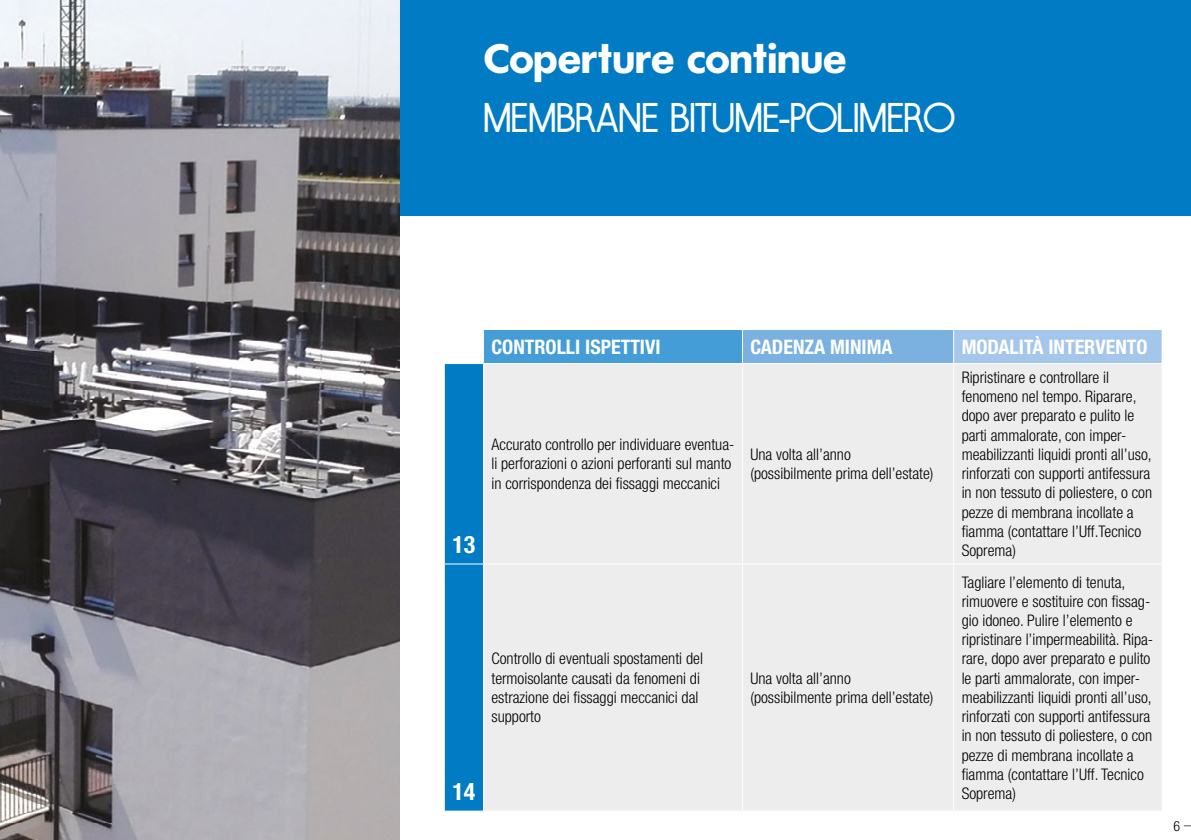
<style>
.page{position:relative;width:1191px;height:840px;background:#fff}
.page>*{position:absolute;margin:0;border:0;box-sizing:border-box;transform-origin:0 0}
.t1{font:43.6px "Les Tres N1";color:#fff}
.t2{font:43.6px "Les Tres N2";color:#fff}
.t3{font:700 condensed 24px "Helvetica Neue LT Std";color:#fff}
.t4{font:700 condensed 20px "Helvetica Neue LT Std";color:#fff}
.t5{font:300 condensed 16px/19.2px "Helvetica Neue LT Std";color:#000}
.t6{font:300 condensed 14px "Helvetica Neue LT Std";color:#000}
</style>
<div class="page">
<div style="left:483px;top:329px;width:259px;height:34px;background:#449dd7"></div>
<div style="left:742px;top:329px;width:211px;height:34px;background:#7ab1e1"></div>
<div style="left:953px;top:329px;width:209px;height:34px;background:#a3c6ea"></div>
<div style="left:445px;top:364px;width:38px;height:446px;background:#007bc4"></div>
<div style="left:484px;top:364px;width:677px;height:446px;background:#ededed"></div>
<hr style="left:483px;top:329px;width:259px;height:1px;background:#fff">
<hr style="left:742px;top:329px;width:211px;height:1px;background:#fff">
<hr style="left:742px;top:330px;width:1px;height:33px;background:#fff">
<hr style="left:953px;top:329px;width:209px;height:1px;background:#fff">
<hr style="left:953px;top:330px;width:1px;height:33px;background:#fff">
<hr style="left:1161px;top:330px;width:1px;height:33px;background:#fff">
<hr style="left:483px;top:330px;width:1px;height:33px;background:#fff">
<hr style="left:742px;top:364px;width:1px;height:199px;background:#fff">
<hr style="left:953px;top:364px;width:1px;height:199px;background:#fff">
<hr style="left:444px;top:563px;width:39px;height:1px;background:#fff">
<hr style="left:483px;top:563px;width:259px;height:1px;background:#fff">
<hr style="left:742px;top:563px;width:211px;height:1px;background:#fff">
<hr style="left:742px;top:564px;width:1px;height:246px;background:#fff">
<hr style="left:953px;top:563px;width:209px;height:1px;background:#fff">
<hr style="left:953px;top:564px;width:1px;height:246px;background:#fff">
<div style="left:399px;top:0;width:792px;height:215px;background:#007bc4"></div>
<img style="left:0;top:0;width:399px;height:839px">
<h1 class="t2" style="left:483px;top:34px;width:364px">Coperture continue</h1>
<h1 class="t1" style="left:483px;top:94px;width:473px">MEMBRANE BITUME-POLIMERO</h1>
<h2 class="t3" style="left:452px;top:529px;width:25px">13</h2>
<h2 class="t3" style="left:452px;top:776px;width:25px">14</h2>
<p class="t4" style="left:491px;top:334px;width:171px">CONTROLLI ISPETTIVI</p>
<p class="t4" style="left:750px;top:334px;width:144px">CADENZA MINIMA</p>
<p class="t4" style="left:961px;top:334px;width:187px">MODALITÀ INTERVENTO</p>
<p class="t5" style="left:491px;top:434px;width:244px">Accurato controllo per individuare eventua&shy;li perforazioni o azioni perforanti sul manto in corrispondenza dei fissaggi meccanici</p>
<p class="t5" style="left:750px;top:444px;width:184px">Una volta all’anno (possibilmente prima dell’estate)</p>
<p class="t5" style="left:491px;top:648px;width:213px">Controllo di eventuali spostamenti del termoisolante causati da fenomeni di estrazione dei fissaggi meccanici dal supporto</p>
<p class="t5" style="left:750px;top:668px;width:184px">Una volta all’anno (possibilmente prima dell’estate)</p>
<p class="t5" style="left:961px;top:367px;width:192px">Ripristinare e controllare il fenomeno nel tempo. Riparare, dopo aver preparato e pulito le parti ammalorate, con imper&shy;meabilizzanti liquidi pronti all’uso, rinforzati con supporti antifessura in non tessuto di poliestere, o con pezze di membrana incollate a fiamma (contattare l’Uff.Tecnico<br>Soprema)</p>
<p class="t5" style="left:961px;top:572px;width:193px">Tagliare l’elemento di tenuta, rimuovere e sostituire con fissag&shy;gio idoneo. Pulire l’elemento e ripristinare l’impermeabilità. Ripa&shy;rare, dopo aver preparato e pulito le parti ammalorate, con imper&shy;meabilizzanti liquidi pronti all’uso, rinforzati con supporti antifessura in non tessuto di poliestere, o con pezze di membrana incollate a fiamma (contattare l’Uff. Tecnico<br>Soprema)</p>
<p class="t6" style="left:1173px;top:817px;width:8px">6</p>
</div>
